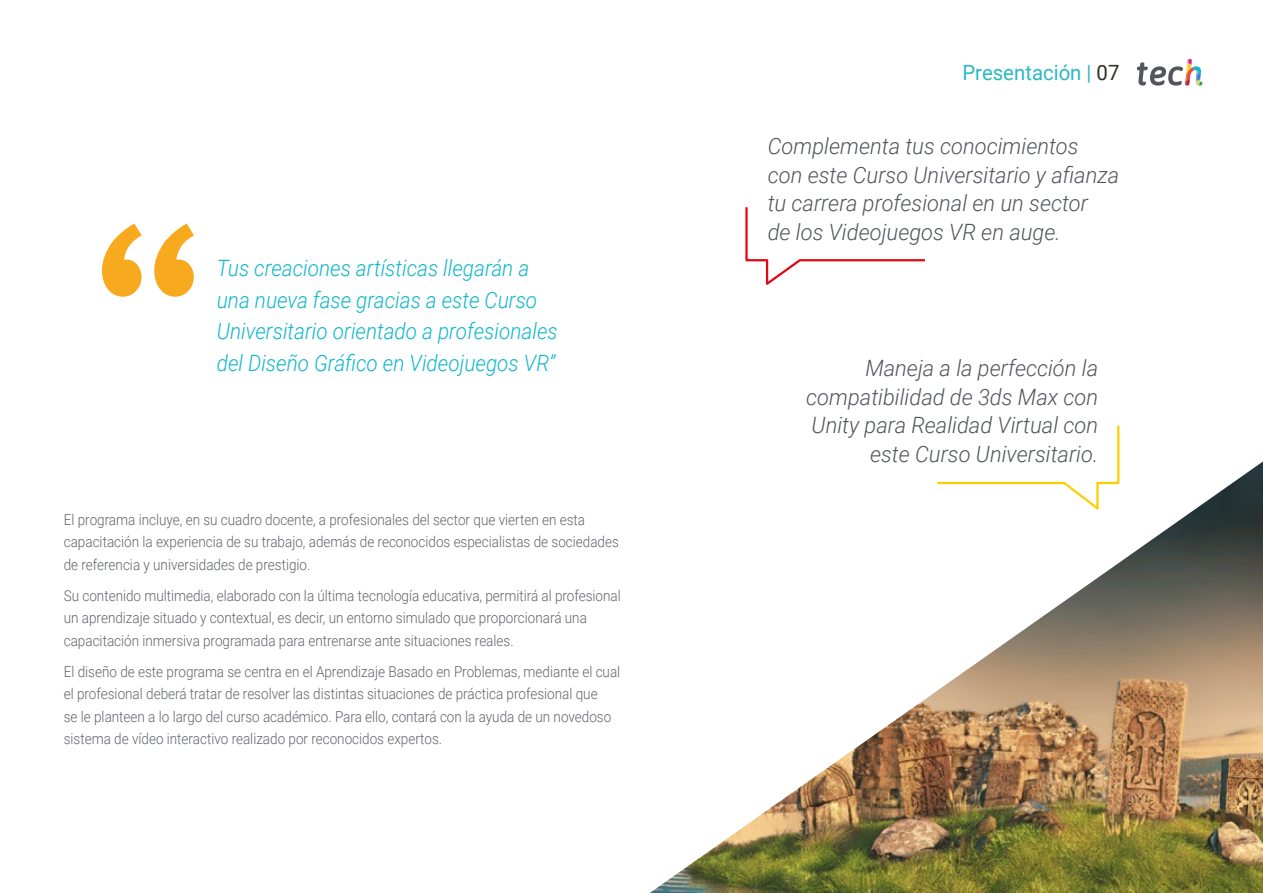
<style>
.page{position:relative;width:1263px;height:893px;background:#fff}
.page>*{position:absolute;margin:0;border:0;box-sizing:border-box;transform-origin:0 0}
.t1{font:italic 300 22.5px/28.5px "Roboto";color:#52555b;text-align:right}
.t2{font:italic 300 22.5px/31.5px "Roboto";color:#0fb6cf;scale:.92 1}
.t3{font:21px "Roboto";color:#2db8c5}
.t4{font:300 15px/22.5px "Roboto";color:#61646a;scale:.9 1}
.s1{color:#312e20}
</style>
<div class="page">
<svg style="left:102px;top:223px;width:92px;height:74px"></svg>
<svg style="left:1117px;top:425px;width:3px;height:36px"></svg>
<svg style="left:745px;top:207px;width:180px;height:78px"></svg>
<svg style="left:1137px;top:59px;width:65px;height:27px"></svg>
<img style="left:650px;top:461px;width:613px;height:432px">
<h1 class="t2" style="left:217px;top:252px;width:372px">Tus creaciones artísticas llegarán a una nueva fase gracias a este Curso Universitario orientado a profesionales del Diseño Gráfico en Videojuegos VR”</h1>
<p class="t4" style="left:64px;top:507px;width:618px">El programa incluye, en su cuadro docente, a profesionales del sector que vierten en esta capacitación la experiencia de su trabajo, además de reconocidos especialistas de sociedades de referencia y universidades de prestigio.</p>
<p class="t4" style="left:64px;top:583px;width:620px">Su contenido multimedia, elaborado con la última tecnología educativa, permitirá al profesional un aprendizaje situado y contextual, es decir, un entorno simulado que proporcionará una capacitación inmersiva programada para entrenarse ante situaciones reales.</p>
<p class="t4" style="left:64px;top:659px;width:620px">El diseño de este programa se centra en el Aprendizaje Basado en Problemas, mediante el cual el profesional deberá tratar de resolver las distintas situaciones de práctica profesional que<br>se le planteen a lo largo del curso académico. Para ello, contará con la ayuda de un novedoso sistema de vídeo interactivo realizado por reconocidos expertos.</p>
<h2 class="t3" style="left:962px;top:57px;width:159px">Presentación | <span class="s1">07</span></h2>
<h1 class="t1" style="left:768px;top:131px;width:353px;text-align:left">Complementa tus conocimientos<br>con este Curso Universitario y afianza tu carrera profesional en un sector<br>de los Videojuegos VR en auge.</h1>
<h1 class="t1" style="left:806px;top:353px;width:293px">Maneja a la perfección la compatibilidad de 3ds Max con<br>Unity para Realidad Virtual con este Curso Universitario.</h1>
</div>
